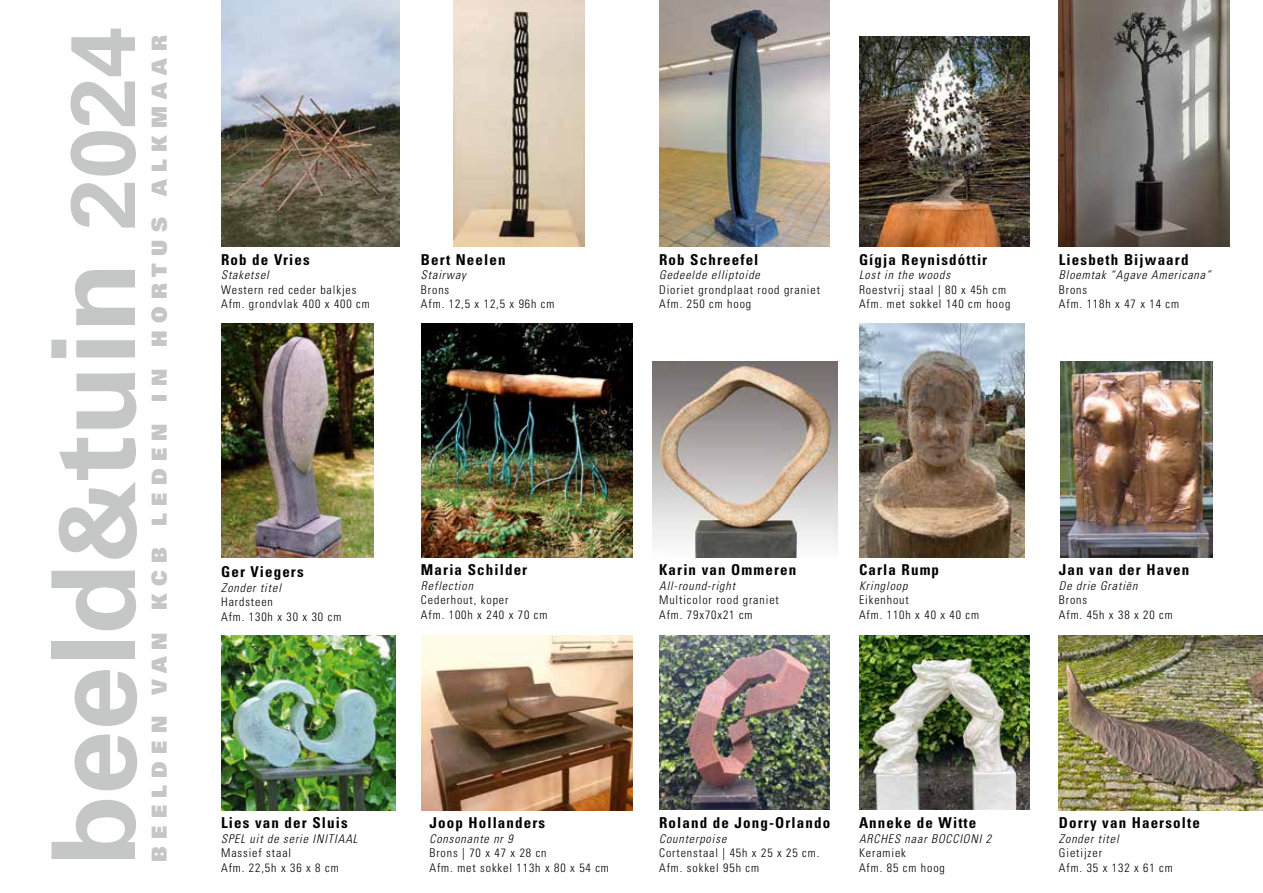
<style>
.page{position:relative;width:1263px;height:893px;background:#fff}
.page>*{position:absolute;margin:0;border:0;box-sizing:border-box;transform-origin:0 0}
.t1{font:700 115.8px "Univers";color:#c5c6c6}
.t2{font:900 20.85px "Univers";letter-spacing:.35em;color:#c5c6c6}
.t3{font:700 condensed 15px "Univers";letter-spacing:.075em;color:#000}
.t4{font:300 condensed 12px/14.4px "Univers";letter-spacing:.075em;color:#000}
.t5{font:italic 300 condensed 12px "Univers";letter-spacing:.075em;color:#000}
.s1{font-size:102.9px}
.s2{font-size:91.2px}
</style>
<div class="page">
<img style="left:653px;top:361px;width:184px;height:196px">
<img style="left:859px;top:36px;width:170px;height:211px">
<img style="left:1061px;top:361px;width:151px;height:196px">
<img style="left:1059px;top:636px;width:204px;height:174px">
<img style="left:221px;top:636px;width:174px;height:174px">
<img style="left:859px;top:636px;width:170px;height:173px">
<img style="left:659px;top:636px;width:170px;height:173px">
<img style="left:859px;top:323px;width:165px;height:234px">
<img style="left:1059px;top:0;width:171px;height:247px">
<img style="left:454px;top:0;width:131px;height:247px">
<img style="left:221px;top:0;width:179px;height:247px">
<img style="left:421px;top:636px;width:211px;height:174px">
<img style="left:421px;top:323px;width:211px;height:234px">
<img style="left:659px;top:0;width:170px;height:247px">
<img style="left:221px;top:323px;width:152px;height:234px">
<h1 class="t1" style="left:26px;top:866px;width:840px;rotate:-90deg">beeld<span class="s1">&amp;</span>tuin <span class="s2">2024</span></h1>
<h2 class="t2" style="left:146px;top:862px;width:828px;rotate:-90deg">BEELDEN VAN KCB LEDEN IN HORTUS ALKMAAR</h2>
<p class="t3" style="left:221px;top:250px;width:90px">Rob de Vries</p>
<p class="t5" style="left:221px;top:268px;width:49px">Staketsel</p>
<p class="t4" style="left:221px;top:282px;width:150px">Western red ceder balkjes<br>Afm. grondvlak 400 x 400 cm</p>
<p class="t3" style="left:421px;top:250px;width:86px">Bert Neelen</p>
<p class="t5" style="left:421px;top:268px;width:46px">Stairway</p>
<p class="t4" style="left:421px;top:282px;width:135px">Brons<br>Afm. 12,5 x 12,5 x 96h cm</p>
<p class="t3" style="left:659px;top:250px;width:101px">Rob Schreefel</p>
<p class="t5" style="left:659px;top:268px;width:102px">Gedeelde elliptoide</p>
<p class="t4" style="left:659px;top:282px;width:162px">Dioriet grondplaat rood graniet<br>Afm. 250 cm hoog</p>
<p class="t3" style="left:859px;top:250px;width:130px">Gígja Reynisdóttir</p>
<p class="t5" style="left:859px;top:268px;width:93px">Lost in the woods</p>
<p class="t4" style="left:859px;top:282px;width:153px">Roestvrij staal | 80 x 45h cm<br>Afm. met sokkel 140 cm hoog</p>
<p class="t3" style="left:1059px;top:250px;width:131px">Liesbeth Bijwaard</p>
<p class="t5" style="left:1059px;top:268px;width:153px">Bloemtak “Agave Americana”</p>
<p class="t4" style="left:1059px;top:282px;width:122px">Brons<br>Afm. 118h x 47 x 14 cm</p>
<p class="t3" style="left:221px;top:563px;width:84px">Ger Viegers</p>
<p class="t5" style="left:221px;top:580px;width:61px">Zonder titel</p>
<p class="t4" style="left:221px;top:595px;width:122px">Hardsteen<br>Afm. 130h x 30 x 30 cm</p>
<p class="t3" style="left:421px;top:561px;width:108px">Maria Schilder</p>
<p class="t5" style="left:421px;top:578px;width:54px">Reflection</p>
<p class="t4" style="left:421px;top:593px;width:128px">Cederhout, koper<br>Afm. 100h x 240 x 70 cm</p>
<p class="t3" style="left:659px;top:561px;width:139px">Karin van Ommeren</p>
<p class="t5" style="left:659px;top:578px;width:77px">All-round-right</p>
<p class="t4" style="left:659px;top:593px;width:121px">Multicolor rood graniet<br>Afm. 79x70x21 cm</p>
<p class="t3" style="left:859px;top:561px;width:82px">Carla Rump</p>
<p class="t5" style="left:859px;top:578px;width:50px">Kringloop</p>
<p class="t4" style="left:859px;top:593px;width:122px">Eikenhout<br>Afm. 110h x 40 x 40 cm</p>
<p class="t3" style="left:1059px;top:561px;width:132px">Jan van der Haven</p>
<p class="t5" style="left:1059px;top:578px;width:80px">De drie Gratiën</p>
<p class="t4" style="left:1059px;top:593px;width:115px">Brons<br>Afm. 45h x 38 x 20 cm</p>
<p class="t3" style="left:221px;top:814px;width:128px">Lies van der Sluis</p>
<p class="t5" style="left:221px;top:831px;width:138px">SPEL uit de serie INITIAAL</p>
<p class="t4" style="left:221px;top:846px;width:119px">Massief staal<br>Afm. 22,5h x 36 x 8 cm</p>
<p class="t3" style="left:429px;top:814px;width:117px">Joop Hollanders</p>
<p class="t5" style="left:429px;top:831px;width:85px">Consonante nr 9</p>
<p class="t4" style="left:429px;top:846px;width:181px">Brons | 70 x 47 x 28 cn<br>Afm. met sokkel 113h x 80 x 54 cm</p>
<p class="t3" style="left:659px;top:814px;width:173px">Roland de Jong-Orlando</p>
<p class="t5" style="left:659px;top:831px;width:69px">Counterpoise</p>
<p class="t4" style="left:659px;top:846px;width:162px">Cortenstaal | 45h x 25 x 25 cm.<br>Afm. sokkel 95h cm</p>
<p class="t3" style="left:859px;top:814px;width:119px">Anneke de Witte</p>
<p class="t5" style="left:859px;top:831px;width:134px">ARCHES naar BOCCIONI 2</p>
<p class="t4" style="left:859px;top:846px;width:48px">Keramiek</p>
<p class="t4" style="left:859px;top:860px;width:87px">Afm. 85 cm hoog</p>
<p class="t3" style="left:1059px;top:814px;width:143px">Dorry van Haersolte</p>
<p class="t5" style="left:1059px;top:831px;width:61px">Zonder titel</p>
<p class="t4" style="left:1059px;top:846px;width:115px">Gietijzer<br>Afm. 35 x 132 x 61 cm</p>
</div>
